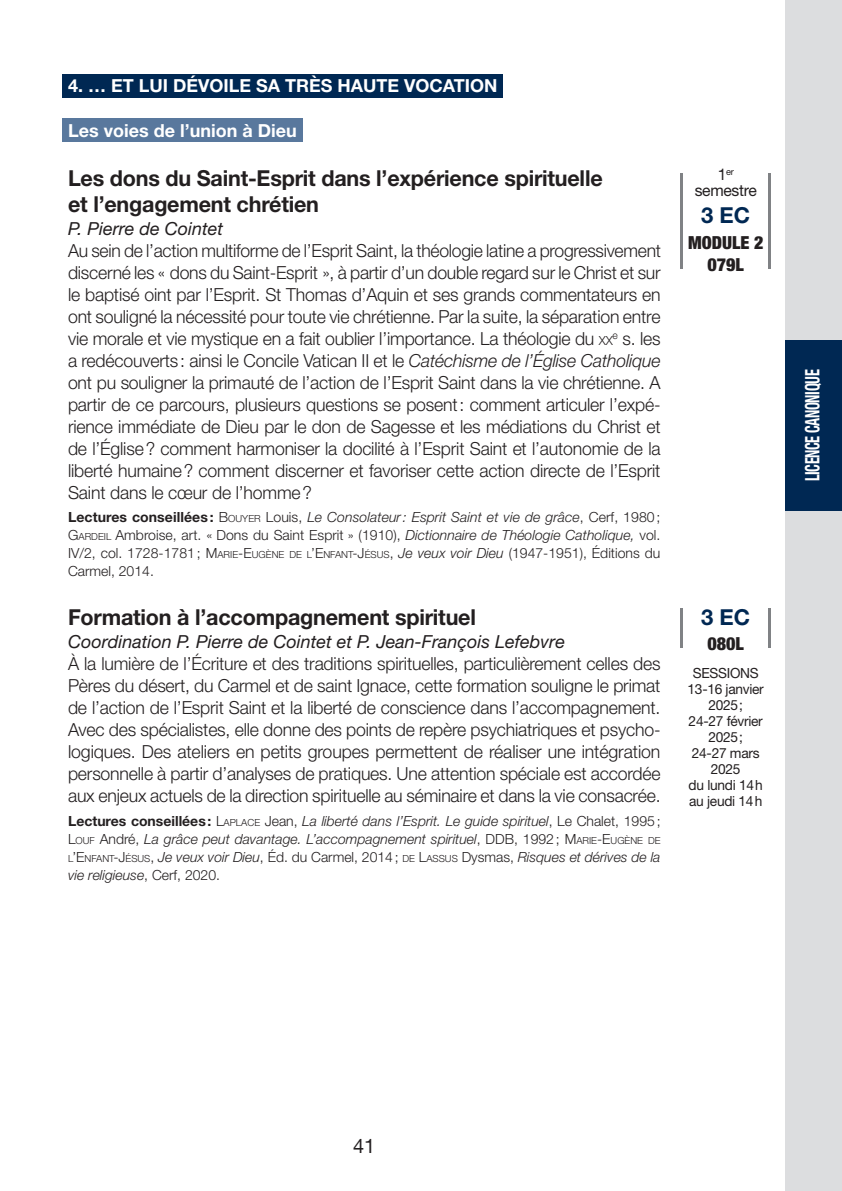
<style>
.page{position:relative;width:842px;height:1191px;background:#fff}
.page>*{position:absolute;margin:0;border:0;box-sizing:border-box;transform-origin:0 0}
.t1{font:700 22px/26px "Helvetica Neue LT Std";letter-spacing:-.01em;color:#231f20}
.t2{font:700 22px "Helvetica Neue LT Std";color:#002853}
.t3{font:700 condensed 20px "Helvetica Neue LT Std";letter-spacing:-.025em;color:#fff;scale:.72 1}
.t4{font:20px "Helvetica Neue";color:#231f20}
.t5{font:300 18px/22px "Helvetica Neue LT Std";letter-spacing:-.01em;color:#231f20;text-align:justify}
.t6{font:italic 18px "Helvetica Neue LT Std";color:#231f20}
.t7{font:700 18px "Helvetica Neue LT Std";color:#fff}
.t8{font:900 condensed 18px/21.6px "Helvetica Neue LT Std";color:#231f20;text-align:center}
.t9{font:16px "Helvetica Neue LT Std";letter-spacing:-.02em;color:#231f20}
.t10{font:italic 300 14px/18px "Helvetica Neue LT Std";color:#231f20;text-align:justify}
.t11{font:300 14px/18px "Helvetica Neue LT Std";color:#231f20;text-align:justify}
.t12{font:14px/16px "Helvetica Neue LT Std";letter-spacing:-.02em;color:#231f20;text-align:center}
.t13{font:9.4px "Helvetica Neue LT Std";color:#231f20}
.s1{font-size:12.6px}
.s2{font-style:italic}
.s3{font-weight:700}
.s4{font-style:inherit}
.s5{font-size:9.8px}
.s6{font-weight:700;font-style:normal}
.s7{font-style:normal}
.s8{font-style:normal;font-size:9.8px}
.s9{font-size:16px}
</style>
<div class="page">
<div style="left:785px;top:0;width:57px;height:1191px;background:#dcdddf"></div>
<div style="left:785px;top:340px;width:57px;height:170px;background:#002853"></div>
<div style="left:62px;top:74px;width:441px;height:23px;background:#002853"></div>
<div style="left:62px;top:118px;width:240px;height:24px;background:#59789d"></div>
<hr style="left:681px;top:173px;width:2px;height:96px;background:#808285">
<hr style="left:769px;top:173px;width:2px;height:96px;background:#808285">
<hr style="left:681px;top:609px;width:2px;height:39px;background:#808285">
<hr style="left:769px;top:609px;width:2px;height:39px;background:#808285">
<p class="t7" style="left:68px;top:75px;width:431px">4. … ET LUI DÉVOILE SA TRÈS HAUTE VOCATION</p>
<p class="t7" style="left:68px;top:119px;width:230px">Les voies de l’union à Dieu</p>
<p class="t1" style="left:68px;top:164px;width:536px">Les dons du Saint-Esprit dans l’expérience spirituelle et l’engagement chrétien</p>
<p class="t6" style="left:68px;top:217px;width:157px">P. Pierre de Cointet</p>
<p class="t5" style="left:68px;top:239px;width:594px">Au sein de l’action multiforme de l’Esprit Saint, la théologie latine a progressivement discerné les « dons du Saint-Esprit », à partir d’un double regard sur le Christ et sur le baptisé oint par l’Esprit. St Thomas d’Aquin et ses grands commentateurs en ont souligné la nécessité pour toute vie chrétienne. Par la suite, la séparation entre vie morale et vie mystique en a fait oublier l’importance. La théologie du <span class="s1">XX</span><sup>e</sup> s. les a redécouverts: ainsi le Concile Vatican II et le <span class="s2">Catéchisme de l’Église Catholique </span>ont pu souligner la primauté de l’action de l’Esprit Saint dans la vie chrétienne. A partir de ce parcours, plusieurs questions se posent: comment articuler l’expé&shy;rience immédiate de Dieu par le don de Sagesse et les médiations du Christ et de l’Église? comment harmoniser la docilité à l’Esprit Saint et l’autonomie de la liberté humaine? comment discerner et favoriser cette action directe de l’Esprit Saint dans le cœur de l’homme?</p>
<p class="t11" style="left:68px;top:508px;width:594px"><span class="s3">Lectures conseillées:</span> <span class="s4">B</span><span class="s5">OUYER</span> Louis, <span class="s2">Le Consolateur: Esprit Saint et vie de grâce</span>, Cerf, 1980; <span class="s4">G</span><span class="s5">ARDEIL</span> Ambroise, art. « Dons du Saint Esprit » (1910), <span class="s2">Dictionnaire de Théologie Catholique,</span> vol.<br>IV/2, col. 1728-1781; <span class="s4">M</span><span class="s5">ARIE</span><span class="s4">-E</span><span class="s5">UGÈNE DE L</span><span class="s4">’E</span><span class="s5">NFANT</span><span class="s4">-J</span><span class="s5">ÉSUS</span>, <span class="s2">Je veux voir Dieu</span> (1947-1951), Éditions du Carmel, 2014.</p>
<p class="t1" style="left:68px;top:604px;width:409px">Formation à l’accompagnement spirituel</p>
<p class="t6" style="left:68px;top:631px;width:498px">Coordination P. Pierre de Cointet et P. Jean-François Lefebvre</p>
<p class="t5" style="left:68px;top:652px;width:594px">À la lumière de l’Écriture et des traditions spirituelles, particulièrement celles des Pères du désert, du Carmel et de saint Ignace, cette formation souligne le primat de l’action de l’Esprit Saint et la liberté de conscience dans l’accompagnement.<br>Avec des spécialistes, elle donne des points de repère psychiatriques et psycho&shy;logiques. Des ateliers en petits groupes permettent de réaliser une intégration personnelle à partir d’analyses de pratiques. Une attention spéciale est accordée aux enjeux actuels de la direction spirituelle au séminaire et dans la vie consacrée.</p>
<p class="t10" style="left:68px;top:811px;width:594px"><span class="s6">Lectures conseillées:</span> <span class="s7">L</span><span class="s8">APLACE</span> <span class="s7">Jean,</span> La liberté dans l’Esprit. Le guide spirituel<span class="s7">, Le Chalet, 1995; </span><span class="s7">L</span><span class="s8">OUF</span> <span class="s7">André,</span> La grâce peut davantage. L’accompagnement spirituel<span class="s7">, DDB, 1992;</span> <span class="s7">M</span><span class="s8">ARIE</span><span class="s7">-E</span><span class="s8">UGÈNE DE L</span><span class="s7">’E</span><span class="s8">NFANT</span><span class="s7">-J</span><span class="s8">ÉSUS</span><span class="s7">,</span> Je veux voir Dieu<span class="s7">, Éd. du Carmel, 2014;</span> <span class="s8">DE</span> <span class="s7">L</span><span class="s8">ASSUS</span> <span class="s7">Dysmas,</span> Risques et dérives de la vie religieuse<span class="s7">, Cerf, 2020.</span></p>
<p class="t13" style="left:718px;top:166px;width:18px"><span class="s9">1</span>er</p>
<p class="t9" style="left:695px;top:181px;width:63px">semestre</p>
<p class="t2" style="left:701px;top:202px;width:50px">3 EC</p>
<p class="t8" style="left:688px;top:231px;width:77px">MODULE 2<br>079L</p>
<p class="t2" style="left:701px;top:603px;width:50px">3 EC</p>
<p class="t8" style="left:707px;top:633px;width:38px">080L</p>
<p class="t12" style="left:688px;top:664px;width:78px">SESSIONS<br>13-16 janvier<br>2025;<br>24-27 février<br>2025;<br>24-27 mars<br>2025<br>du lundi 14h au jeudi 14h</p>
<p class="t3" style="left:800px;top:481px;width:157px;rotate:-90deg">LICENCE CANONIQUE</p>
<p class="t4" style="left:353px;top:1131px;width:24px">41</p>
</div>
